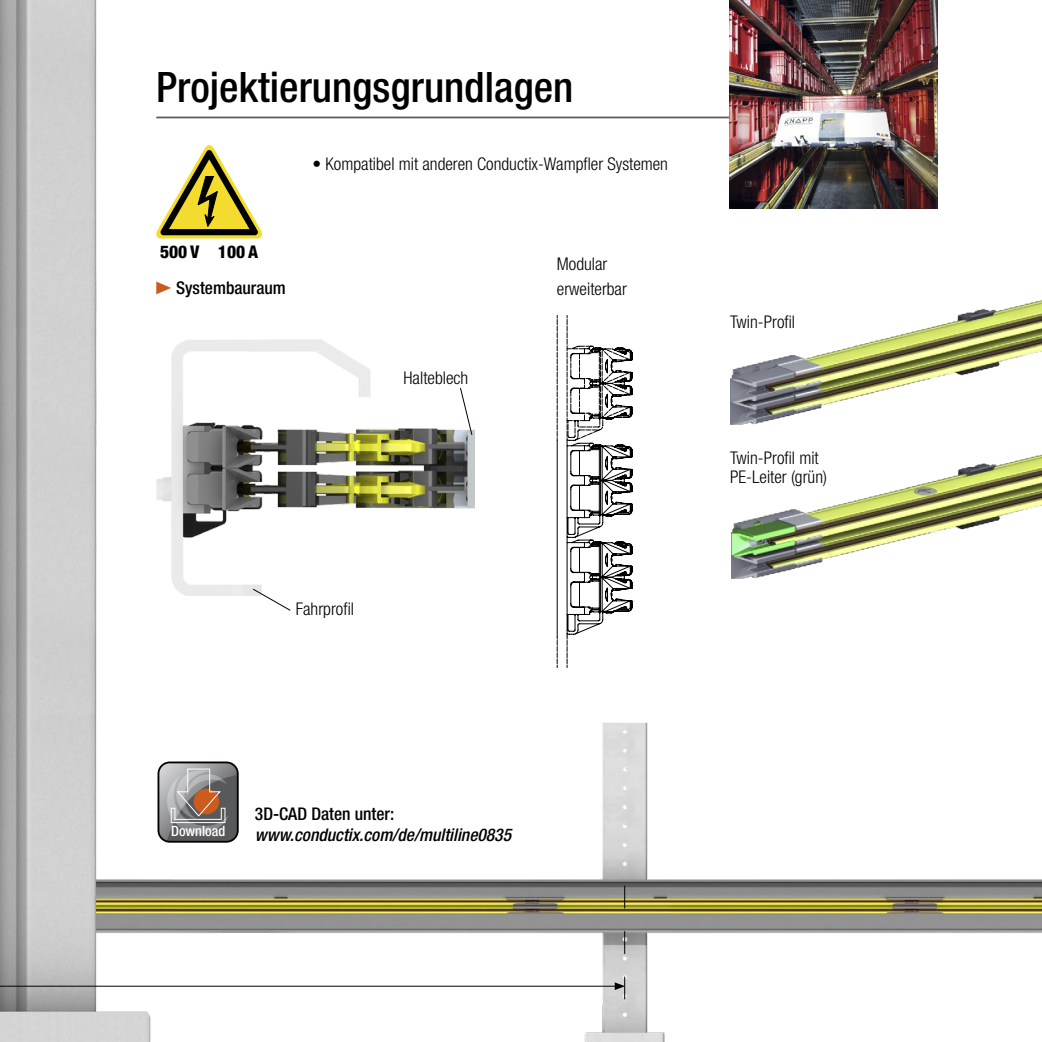
<style>
.page{position:relative;width:1042px;height:1042px;background:#fff}
.page>*{position:absolute;margin:0;border:0;box-sizing:border-box;transform-origin:0 0}
.t1{font:500 condensed 42px "Helvetica Neue LT";color:#000}
.t2{font:300 condensed 17.5px/19.2px "Helvetica Neue LT";color:#000}
.t3{font:italic 500 condensed 17.5px "Helvetica Neue LT";color:#000}
.t4{font:500 condensed 17.5px "Helvetica Neue LT";color:#000}
.t5{font:800 condensed 17.5px "Helvetica Neue LT";color:#000}
.t6{font:500 condensed 14.17px "Helvetica Neue LT";color:#fff}
</style>
<div class="page">
<img style="left:731px;top:424px;width:311px;height:154px">
<img style="left:730px;top:300px;width:312px;height:124px">
<img style="left:155px;top:722px;width:887px;height:320px">
<img style="left:0;top:0;width:155px;height:1042px">
<svg style="left:156px;top:281px;width:15px;height:13px"></svg>
<svg style="left:156px;top:145px;width:106px;height:94px"></svg>
<hr style="left:0;top:986px;width:617px;height:1px;background:#000">
<svg style="left:615px;top:885px;width:10px;height:114px"></svg>
<div style="left:156px;top:760px;width:84px;height:84px;border:2px solid #fff;border-radius:12px"></div>
<svg style="left:157px;top:761px;width:82px;height:81px;background:#8a8380"></svg>
<hr style="left:156px;top:117px;width:677px;height:1px;background:#58595b">
<img style="left:729px;top:0;width:209px;height:208px">
<img style="left:156px;top:340px;width:319px;height:255px">
<svg style="left:253px;top:588px;width:38px;height:23px"></svg>
<svg style="left:460px;top:387px;width:12px;height:48px"></svg>
<svg style="left:557px;top:315px;width:76px;height:352px"></svg>
<p class="t1" style="left:156px;top:62px;width:418px">Projektierungsgrundlagen</p>
<p class="t5" style="left:160px;top:241px;width:100px">500 V 100 A</p>
<p class="t4" style="left:176px;top:277px;width:111px">Systembauraum</p>
<p class="t2" style="left:313px;top:154px;width:357px">• Kompatibel mit anderen Conductix-Wampfler Systemen</p>
<p class="t2" style="left:557px;top:254px;width:52px">Modular</p>
<p class="t2" style="left:557px;top:279px;width:71px">erweiterbar</p>
<p class="t2" style="left:403px;top:368px;width:66px">Halteblech</p>
<p class="t2" style="left:296px;top:599px;width:60px">Fahrprofil</p>
<p class="t2" style="left:730px;top:312px;width:67px">Twin-Profil</p>
<p class="t2" style="left:730px;top:448px;width:98px">Twin-Profil mit<br>PE-Leiter (grün)</p>
<p class="t6" style="left:171px;top:822px;width:56px">Download</p>
<p class="t4" style="left:255px;top:804px;width:141px">3D-CAD Daten unter:</p>
<p class="t3" style="left:255px;top:825px;width:258px">www.conductix.com/de/multiline0835</p>
</div>
